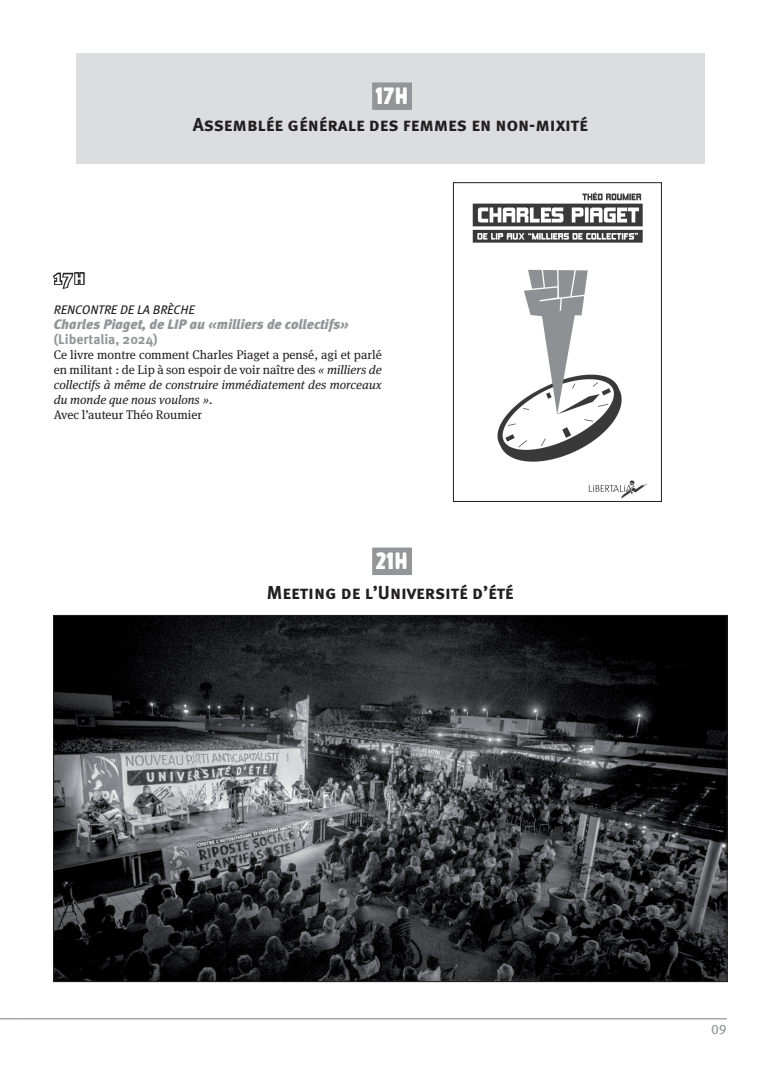
<style>
.page{position:relative;width:780px;height:1088px;background:#fff}
.page>*{position:absolute;margin:0;border:0;box-sizing:border-box;transform-origin:0 0}
.t1{font:22.5px "Blackore";color:#fff}
.t2{font:700 18.75px "Meta Pro";color:#231f20}
.t3{font:700 18.75px "Meta Pro";color:#fff}
.t4{font:italic 900 13.75px "Meta Pro";color:#939598}
.t5{font:700 13.75px "Meta Pro";color:#939598}
.t6{font:13.75px "Meta Pro";color:#939598}
.t7{font:12.5px/15px "Meta Serif Pro";color:#231f20}
.t8{font:italic 12.5px "Meta Pro";color:#231f20}
.s1{font-style:italic}
</style>
<div class="page">
<svg style="left:0;top:1018px;width:18px;height:1px"></svg>
<hr style="left:18px;top:1018px;width:708px;height:1px;background:#939598">
<svg style="left:52px;top:272px;width:33px;height:17px"></svg>
<div style="left:76px;top:53px;width:628px;height:111px;background:#dcdddf"></div>
<div style="left:372px;top:82px;width:40px;height:28px;background:#939598"></div>
<img style="left:55px;top:617px;width:670px;height:363px">
<div style="left:372px;top:547px;width:40px;height:28px;background:#939598"></div>
<img style="left:472px;top:192px;width:176px;height:307px">
<div style="left:453px;top:182px;width:208px;height:320px;border:1px solid #231f20"></div>
<h1 class="t1" style="left:375px;top:82px;width:34px">17h</h1>
<h2 class="t2" style="left:193px;top:112px;width:396px">Assemblée générale des femmes en non-mixité</h2>
<h2 class="t3" style="left:54px;top:265px;width:33px">17h</h2>
<p class="t8" style="left:54px;top:301px;width:142px">RENCONTRE DE LA BRÈCHE</p>
<p class="t4" style="left:54px;top:315px;width:296px">Charles Piaget, de LIP au «milliers de collectifs»</p>
<p class="t5" style="left:54px;top:330px;width:105px">(Libertalia, 2024)</p>
<p class="t7" style="left:54px;top:346px;width:329px">Ce livre montre comment Charles Piaget a pensé, agi et parlé en militant : de Lip à son espoir de voir naître des <span class="s1">« milliers de collectifs à même de construire immédiatement des morceaux du monde que nous voulons »</span>.<br>Avec l’auteur Théo Roumier</p>
<h1 class="t1" style="left:376px;top:547px;width:34px">21h</h1>
<h2 class="t2" style="left:267px;top:580px;width:248px">Meeting de l’Université d’été</h2>
<p class="t6" style="left:711px;top:1020px;width:17px">09</p>
</div>
